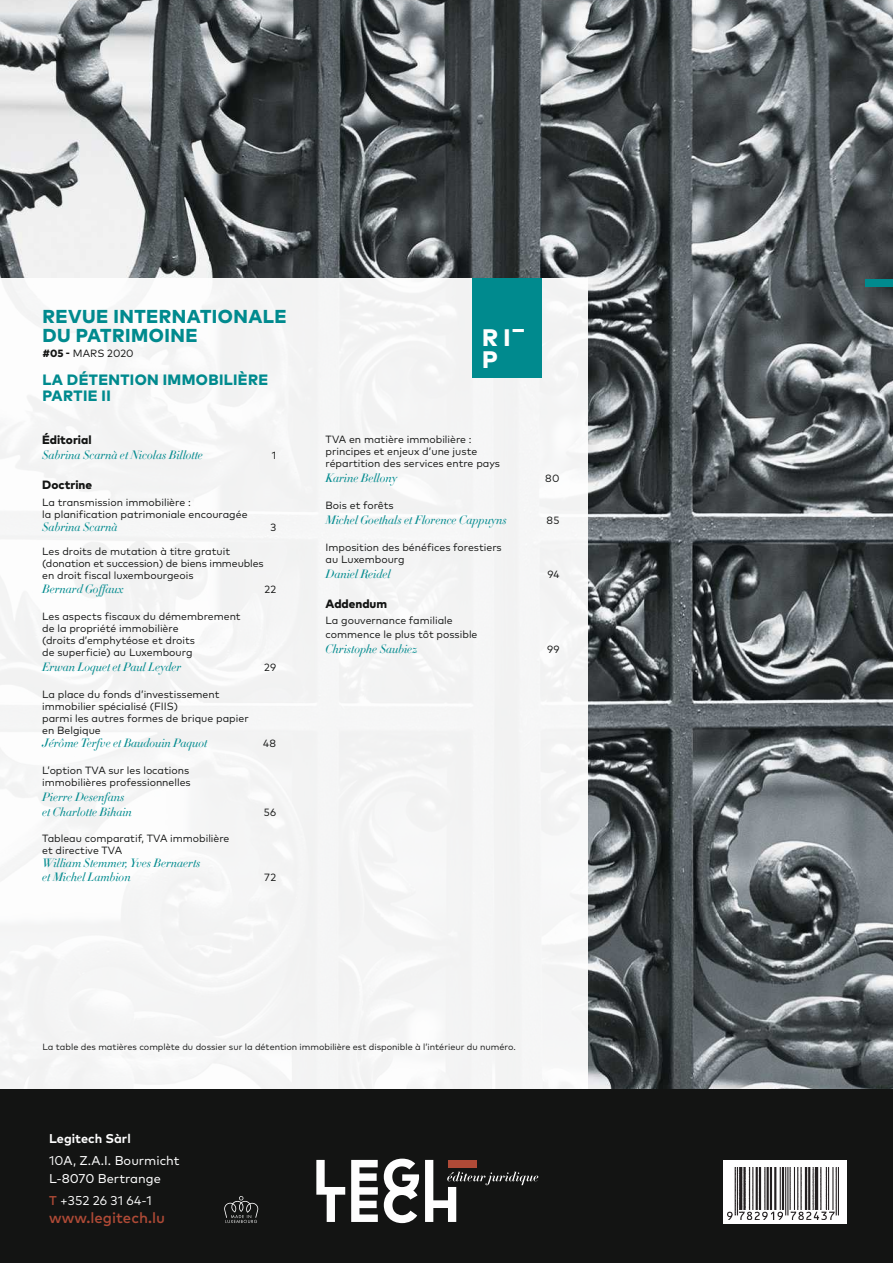
<style>
.page{position:relative;width:893px;height:1263px;background:#fff}
.page>*{position:absolute;margin:0;border:0;box-sizing:border-box;transform-origin:0 0}
.t1{font:800 23.85px "Mark Pro";color:#fefefe}
.t2{font:900 23.85px "Mark Pro";color:#fefefe}
.t3{font:800 18.75px/18.8px "Mark Pro";letter-spacing:.025em;color:#008a8e}
.t4{font:800 15px/16.5px "Mark Pro";letter-spacing:.025em;color:#008a8e}
.t5{font:500 15px "Mark Pro";color:#af4a36}
.t6{font:12.75px/22.2px "Mark Pro";color:#fefefe}
.t7{font:12px/15px "Didot HTF L16 Light Ital";color:#008a8e}
.t8{font:800 12px "Mark Pro";color:#131413}
.t9{font:10.5px/12px "Mark Pro";color:#131413}
.t10{font:9px "Mark Pro";color:#131413}
.s1{font-weight:800}
.s2{font-weight:700}
.s3{font-style:inherit}
.s4{font-weight:500;color:#af4a36}
</style>
<div class="page">
<img style="left:0;top:0;width:893px;height:1089px">
<div style="left:0;top:279px;width:588px;height:810px;background:#f5f5f5"></div>
<div style="left:0;top:1089px;width:893px;height:174px;background:#131413"></div>
<svg style="left:316px;top:1160px;width:29px;height:62px"></svg>
<svg style="left:351px;top:1160px;width:27px;height:62px"></svg>
<svg style="left:384px;top:1158px;width:35px;height:65px"></svg>
<svg style="left:425px;top:1160px;width:113px;height:62px"></svg>
<div style="left:448px;top:1160px;width:29px;height:7px;background:#af4a37"></div>
<div style="left:473px;top:279px;width:69px;height:99px;background:#008a8e"></div>
<div style="left:865px;top:279px;width:28px;height:8px;background:#008a8e"></div>
<svg style="left:224px;top:1196px;width:34px;height:27px"></svg>
<div style="left:723px;top:1160px;width:124px;height:64px;background:#fefefe"></div>
<img style="left:728px;top:1168px;width:110px;height:52px">
<h2 class="t3" style="left:42px;top:306px;width:246px">REVUE INTERNATIONALE<br>DU PATRIMOINE</h2>
<p class="t9" style="left:42px;top:346px;width:93px"><span class="s1">#05 -</span> MARS 2020</p>
<h3 class="t4" style="left:42px;top:370px;width:227px">LA DÉTENTION IMMOBILIÈRE<br>PARTIE II</h3>
<p class="t8" style="left:42px;top:431px;width:51px">Éditorial</p>
<p class="t7" style="left:42px;top:448px;width:162px">Sabrina Scarnà et Nicolas Billotte</p>
<p class="t9" style="left:272px;top:449px;width:6px">1</p>
<p class="t8" style="left:42px;top:476px;width:51px">Doctrine</p>
<p class="t9" style="left:42px;top:495px;width:207px">La transmission immobilière :<br>la planification patrimoniale encouragée</p>
<p class="t7" style="left:42px;top:520px;width:77px">Sabrina Scarnà</p>
<p class="t9" style="left:270px;top:520px;width:7px">3</p>
<p class="t9" style="left:42px;top:544px;width:223px">Les droits de mutation à titre gratuit (donation et succession) de biens immeubles en droit fiscal luxembourgeois</p>
<p class="t7" style="left:42px;top:581px;width:83px">Bernard Goffaux</p>
<p class="t9" style="left:264px;top:582px;width:13px">22</p>
<p class="t9" style="left:42px;top:609px;width:200px">Les aspects fiscaux du démembrement de la propriété immobilière<br>(droits d’emphytéose et droits<br>de superficie) au Luxembourg</p>
<p class="t7" style="left:42px;top:659px;width:140px">Erwan Loquet et Paul Leyder</p>
<p class="t9" style="left:264px;top:660px;width:14px">29</p>
<p class="t9" style="left:42px;top:687px;width:208px">La place du fonds d’investissement immobilier spécialisé (FIIS)<br>parmi les autres formes de brique papier en Belgique</p>
<p class="t7" style="left:42px;top:736px;width:167px">Jérôme Terfve et Baudouin Paquot</p>
<p class="t9" style="left:263px;top:736px;width:15px">48</p>
<p class="t9" style="left:42px;top:763px;width:150px">L’option TVA sur les locations immobilières professionnelles</p>
<p class="t7" style="left:42px;top:790px;width:91px">Pierre Desenfans et Charlotte Bihain</p>
<p class="t9" style="left:264px;top:805px;width:14px">56</p>
<p class="t9" style="left:42px;top:831px;width:189px">Tableau comparatif, TVA immobilière et directive TVA</p>
<p class="t7" style="left:42px;top:857px;width:160px;line-height:13.5px">William Stemmer, Yves Bernaerts et Michel Lambion</p>
<p class="t9" style="left:264px;top:870px;width:13px">72</p>
<h1 class="t1" style="left:482px;top:319px;width:30px">RI</h1>
<h1 class="t2" style="left:513px;top:301px;width:13px">_</h1>
<h1 class="t1" style="left:482px;top:341px;width:17px">P</h1>
<p class="t9" style="left:326px;top:433px;width:176px">TVA en matière immobilière : principes et enjeux d’une juste répartition des services entre pays</p>
<p class="t7" style="left:326px;top:471px;width:73px">Karine Bellony</p>
<p class="t9" style="left:545px;top:472px;width:16px">80</p>
<p class="t9" style="left:326px;top:499px;width:70px">Bois et forêts</p>
<p class="t7" style="left:326px;top:513px;width:183px">Michel Goethals et Florence Cappuyns</p>
<p class="t9" style="left:547px;top:514px;width:14px">85</p>
<p class="t9" style="left:326px;top:541px;width:178px">Imposition des bénéfices forestiers au Luxembourg</p>
<p class="t7" style="left:326px;top:567px;width:66px">Daniel Reidel</p>
<p class="t9" style="left:547px;top:568px;width:14px">94</p>
<p class="t8" style="left:326px;top:595px;width:63px">Addendum</p>
<p class="t9" style="left:326px;top:613px;width:153px;line-height:13.5px">La gouvernance familiale commence le plus tôt possible</p>
<p class="t7" style="left:326px;top:642px;width:93px">Christophe Saubiez</p>
<p class="t9" style="left:547px;top:642px;width:14px">99</p>
<p class="t10" style="left:43px;top:1039px;width:475px">La table des matières complète du dossier sur la détention immobilière est disponible à l’intérieur du numéro.</p>
<p class="t6" style="left:49px;top:1126px;width:132px"><span class="s2">Legitech Sàrl<br></span><span class="s3">10</span>A, Z.A.I. Bourmicht</p>
<p class="t6" style="left:49px;top:1166px;width:113px">L-8070 Bertrange<br><span class="s4">T</span> <span class="s3">+352 26 31 64-1</span></p>
<h3 class="t5" style="left:49px;top:1206px;width:117px">www.legitech.lu</h3>
</div>
